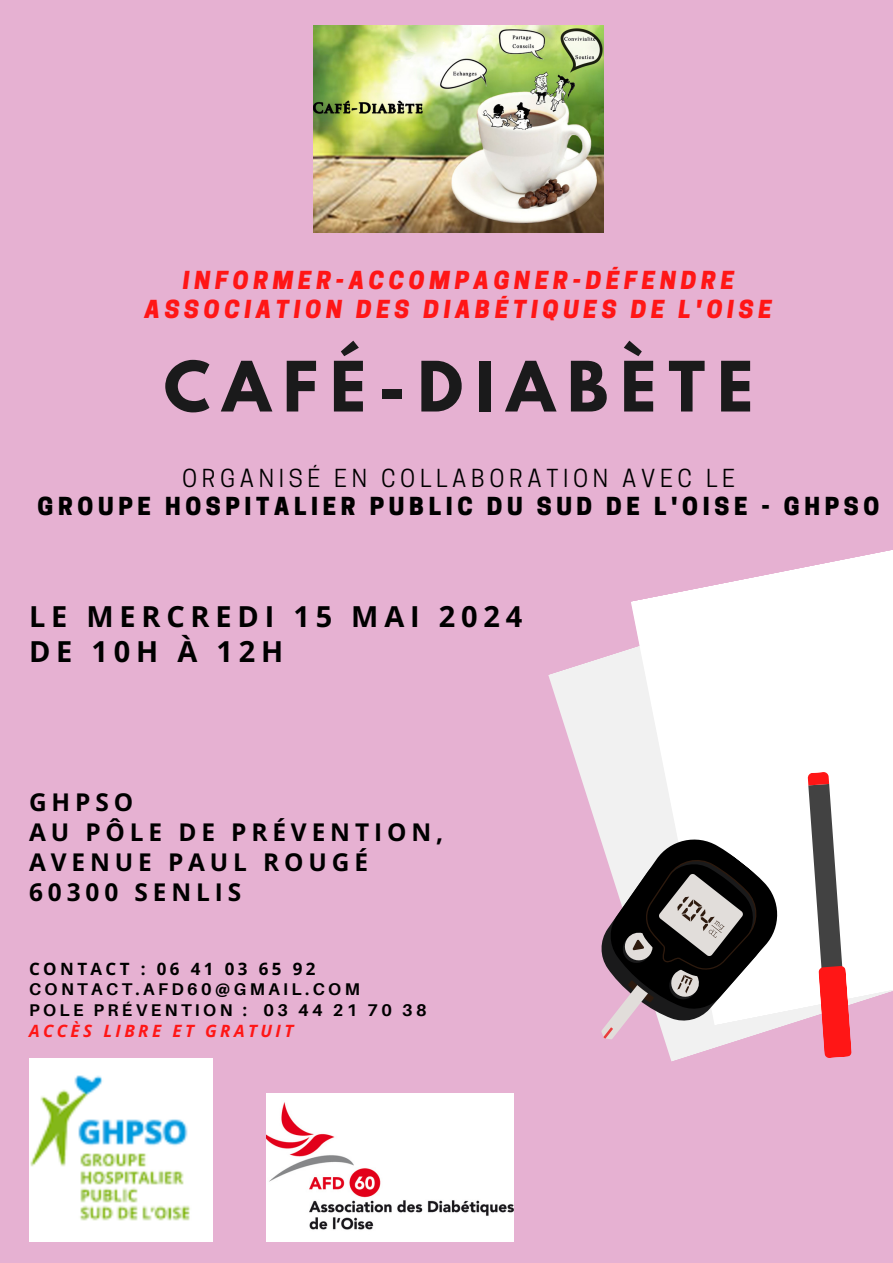
<style>
.page{position:relative;width:893px;height:1263px;background:#e6b1d2}
.page>*{position:absolute;margin:0;border:0;box-sizing:border-box;transform-origin:0 0}
.t1{font:700 61.5px "League Spartan";letter-spacing:.2em;color:#1a1a1b}
.t2{font:700 28.95px/35.4px "Open Sans";letter-spacing:.2em;color:#000}
.t3{font:700 24.45px/29.8px "Open Sans";letter-spacing:.2em;color:#000}
.t4{font:800 23.33px/28.6px "Cooper Hewitt";letter-spacing:.2em;color:#000;text-align:center}
.t5{font:italic 800 23.33px/28.6px "Cooper Hewitt";letter-spacing:.2em;color:#ff1616;text-align:center}
.t6{font:700 16.95px "Aileron";letter-spacing:.2em;color:#000}
.t7{font:italic 700 16.95px "Open Sans";letter-spacing:.2em;color:#ff1616}
.t8{font:700 16.95px "Open Sans";letter-spacing:.2em;color:#000}
.s1{font-weight:400}
</style>
<div class="page">
<svg style="left:548px;top:649px;width:184px;height:413px"></svg>
<svg style="left:631px;top:550px;width:262px;height:472px;fill:#fff"></svg>
<svg style="left:807px;top:772px;width:45px;height:286px"></svg>
<img style="left:266px;top:1094px;width:248px;height:148px">
<svg style="left:581px;top:819px;width:216px;height:223px"></svg>
<img style="left:313px;top:26px;width:291px;height:207px">
<img style="left:29px;top:1058px;width:183px;height:184px">
<p class="t5" style="left:145px;top:269px;width:628px">INFORMER-ACCOMPAGNER-DÉFENDRE<br>ASSOCIATION DES DIABÉTIQUES DE L'OISE</p>
<p class="t1" style="left:164px;top:356px;width:591px">CAFÉ-DIABÈTE</p>
<p class="t4" style="left:38px;top:467px;width:843px"><span class="s1">ORGANISÉ EN COLLABORATION AVEC LE<br></span>GROUPE HOSPITALIER PUBLIC DU SUD DE L'OISE - GHPSO</p>
<h1 class="t2" style="left:29px;top:598px;width:495px">LE MERCREDI 15 MAI 2024<br>DE 10H À 12H</h1>
<h2 class="t3" style="left:29px;top:787px;width:415px">GHPSO<br>AU PÔLE DE PRÉVENTION,<br>AVENUE PAUL ROUGÉ<br>60300 SENLIS</h2>
<h3 class="t8" style="left:29px;top:956px;width:288px">CONTACT : 06 41 03 65 92</h3>
<p class="t6" style="left:29px;top:978px;width:332px">CONTACT.AFD60@GMAIL.COM</p>
<p class="t6" style="left:29px;top:999px;width:399px">POLE PRÉVENTION : 03 44 21 70 38</p>
<p class="t7" style="left:29px;top:1019px;width:266px">ACCÈS LIBRE ET GRATUIT</p>
</div>
